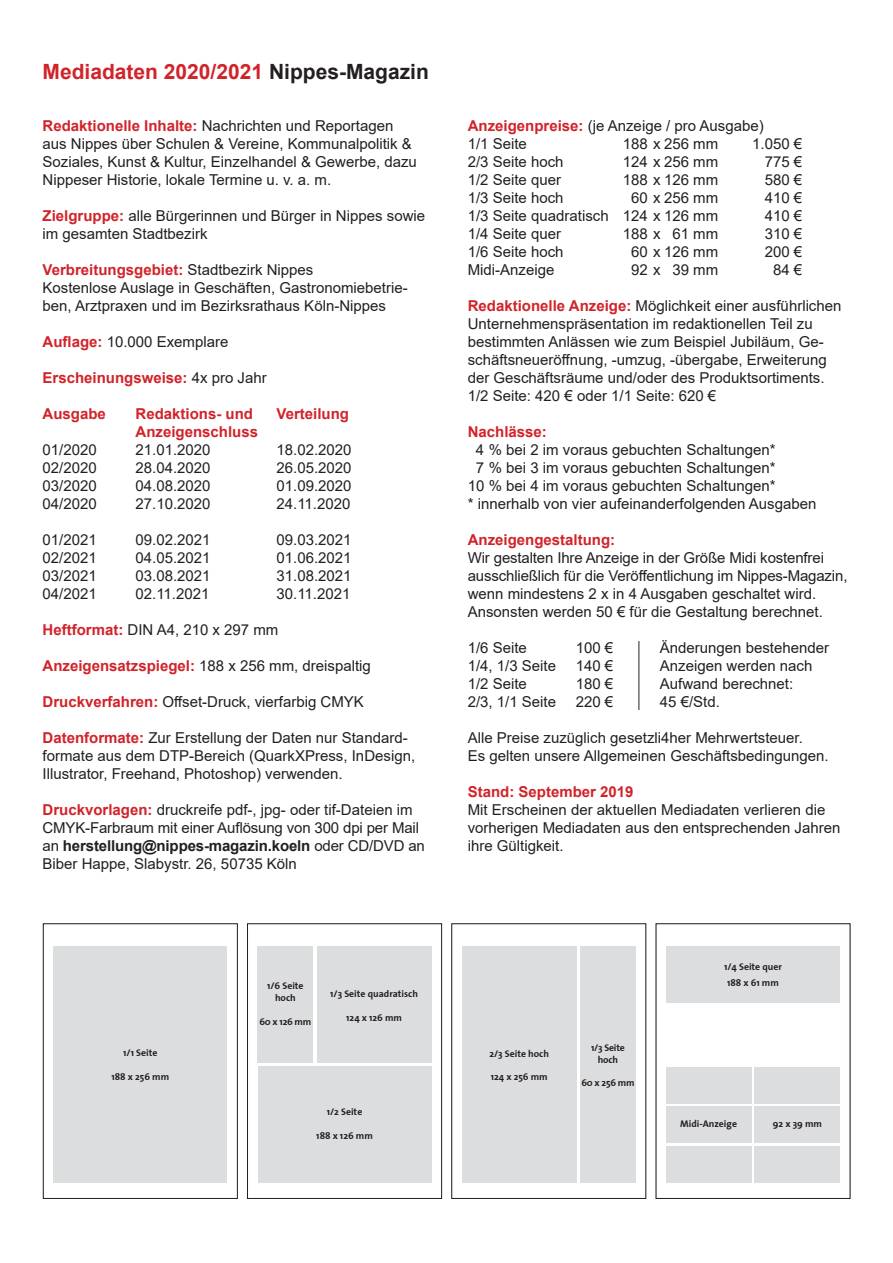
<style>
.page{position:relative;width:893px;height:1263px;background:#fff}
.page>*{position:absolute;margin:0;border:0;box-sizing:border-box;transform-origin:0 0}
.t1{font:700 21px "Arial";color:#d1232a}
.t2{font:15px/18px "Arial";color:#231f20}
.t3{font:700 15px "Arial";color:#d1232a}
.t4{font:700 9.75px/11.9px "The Sans";color:#231f20;text-align:center}
.t5{font:700 9.75px/11.7px "The Sans";letter-spacing:-.02em;color:#231f20;text-align:center}
.s1{color:#231f20}
.s2{font-weight:700;color:#d1232a}
.s3{font-weight:400;color:#231f20}
.s4{font-weight:700}
</style>
<div class="page">
<div style="left:53px;top:946px;width:174px;height:237px;background:#dcdddf"></div>
<div style="left:43px;top:923px;width:195px;height:276px;border:1px solid #231f20"></div>
<svg style="left:257px;top:946px;width:175px;height:237px"></svg>
<div style="left:258px;top:946px;width:55px;height:116px;background:#dcdddf"></div>
<div style="left:317px;top:946px;width:114px;height:116px;background:#dcdddf"></div>
<div style="left:258px;top:1066px;width:173px;height:117px;background:#dcdddf"></div>
<div style="left:247px;top:923px;width:195px;height:276px;border:1px solid #231f20"></div>
<svg style="left:576px;top:946px;width:1px;height:237px"></svg>
<div style="left:580px;top:946px;width:56px;height:237px;background:#dcdddf"></div>
<div style="left:462px;top:946px;width:114px;height:237px;background:#dcdddf"></div>
<div style="left:451px;top:923px;width:195px;height:276px;border:1px solid #231f20"></div>
<svg style="left:666px;top:1002px;width:174px;height:181px"></svg>
<div style="left:666px;top:946px;width:174px;height:56px;background:#dcdddf"></div>
<div style="left:666px;top:1147px;width:85px;height:36px;background:#dcdddf"></div>
<div style="left:755px;top:1147px;width:85px;height:36px;background:#dcdddf"></div>
<div style="left:666px;top:1107px;width:85px;height:36px;background:#dcdddf"></div>
<div style="left:755px;top:1107px;width:85px;height:36px;background:#dcdddf"></div>
<div style="left:666px;top:1067px;width:85px;height:36px;background:#dcdddf"></div>
<div style="left:755px;top:1067px;width:85px;height:36px;background:#dcdddf"></div>
<div style="left:656px;top:923px;width:194px;height:276px;border:1px solid #231f20"></div>
<hr style="left:638px;top:641px;width:1px;height:69px;background:#231f20">
<h1 class="t1" style="left:43px;top:57px;width:388px">Mediadaten 2020/2021 <span class="s1">Nippes-Magazin</span></h1>
<p class="t2" style="left:43px;top:117px;width:376px"><span class="s2">Redaktionelle Inhalte:</span> Nachrichten und Reportagen aus Nippes über Schulen &amp; Vereine, Kommunalpolitik &amp; Soziales, Kunst &amp; Kultur, Einzelhandel &amp; Gewerbe, dazu Nippeser Historie, lokale Termine u. v. a. m.</p>
<p class="t2" style="left:43px;top:207px;width:384px"><span class="s2">Zielgruppe:</span> alle Bürgerinnen und Bürger in Nippes sowie im gesamten Stadtbezirk</p>
<p class="t2" style="left:43px;top:261px;width:367px"><span class="s2">Verbreitungsgebiet:</span> Stadtbezirk Nippes<br>Kostenlose Auslage in Geschäften, Gastronomiebetrie&shy;ben, Arztpraxen und im Bezirksrathaus Köln-Nippes</p>
<p class="t2" style="left:43px;top:333px;width:187px"><span class="s2">Auflage:</span> 10.000 Exemplare</p>
<p class="t3" style="left:43px;top:367px;width:226px">Erscheinungsweise: <span class="s3">4x pro Jahr</span></p>
<p class="t3" style="left:43px;top:403px;width:65px">Ausgabe</p>
<p class="t3" style="left:136px;top:403px;width:119px">Redaktions- und</p>
<p class="t3" style="left:277px;top:403px;width:74px">Verteilung</p>
<p class="t3" style="left:136px;top:421px;width:124px">Anzeigenschluss</p>
<p class="t2" style="left:43px;top:441px;width:56px">01/2020</p>
<p class="t2" style="left:136px;top:441px;width:77px">21.01.2020</p>
<p class="t2" style="left:277px;top:441px;width:77px">18.02.2020</p>
<p class="t2" style="left:43px;top:459px;width:56px">02/2020</p>
<p class="t2" style="left:136px;top:459px;width:77px">28.04.2020</p>
<p class="t2" style="left:277px;top:459px;width:77px">26.05.2020</p>
<p class="t2" style="left:43px;top:477px;width:56px">03/2020</p>
<p class="t2" style="left:136px;top:477px;width:77px">04.08.2020</p>
<p class="t2" style="left:277px;top:477px;width:77px">01.09.2020</p>
<p class="t2" style="left:43px;top:495px;width:56px">04/2020</p>
<p class="t2" style="left:136px;top:495px;width:77px">27.10.2020</p>
<p class="t2" style="left:277px;top:495px;width:75px">24.11.2020</p>
<p class="t2" style="left:43px;top:531px;width:56px">01/2021</p>
<p class="t2" style="left:136px;top:531px;width:77px">09.02.2021</p>
<p class="t2" style="left:277px;top:531px;width:77px">09.03.2021</p>
<p class="t2" style="left:43px;top:549px;width:56px">02/2021</p>
<p class="t2" style="left:136px;top:549px;width:77px">04.05.2021</p>
<p class="t2" style="left:277px;top:549px;width:77px">01.06.2021</p>
<p class="t2" style="left:43px;top:567px;width:56px">03/2021</p>
<p class="t2" style="left:136px;top:567px;width:77px">03.08.2021</p>
<p class="t2" style="left:277px;top:567px;width:77px">31.08.2021</p>
<p class="t2" style="left:43px;top:585px;width:56px">04/2021</p>
<p class="t2" style="left:136px;top:585px;width:75px">02.11.2021</p>
<p class="t2" style="left:277px;top:585px;width:75px">30.11.2021</p>
<p class="t2" style="left:43px;top:621px;width:237px"><span class="s2">Heftformat:</span> DIN A4, 210 x 297 mm</p>
<p class="t2" style="left:43px;top:657px;width:330px"><span class="s2">Anzeigensatzspiegel:</span> 188 x 256 mm, dreispaltig</p>
<p class="t2" style="left:43px;top:693px;width:323px"><span class="s2">Druckverfahren:</span> Offset-Druck, vierfarbig CMYK</p>
<p class="t2" style="left:43px;top:729px;width:374px"><span class="s2">Datenformate:</span> Zur Erstellung der Daten nur Standard&shy;formate aus dem DTP-Bereich (QuarkXPress, InDesign,<br>Illustrator, Freehand, Photoshop) verwenden.</p>
<p class="t2" style="left:43px;top:801px;width:384px"><span class="s2">Druckvorlagen:</span> druckreife pdf-, jpg- oder tif-Dateien im CMYK-Farbraum mit einer Auflösung von 300 dpi per Mail an <span class="s4">herstellung@nippes-magazin.koeln</span> oder CD/DVD an Biber Happe, Slabystr. 26, 50735 Köln</p>
<p class="t4" style="left:123px;top:1047px;width:36px">1/1 Seite</p>
<p class="t4" style="left:111px;top:1070px;width:59px">188 x 256 mm</p>
<p class="t4" style="left:267px;top:980px;width:38px">1/6 Seite hoch</p>
<p class="t4" style="left:259px;top:1015px;width:53px">60 x 126 mm</p>
<p class="t4" style="left:330px;top:988px;width:89px">1/3 Seite quadratisch</p>
<p class="t4" style="left:346px;top:1011px;width:57px">124 x 126 mm</p>
<p class="t4" style="left:327px;top:1106px;width:37px">1/2 Seite</p>
<p class="t4" style="left:316px;top:1129px;width:58px">188 x 126 mm</p>
<p class="t2" style="left:468px;top:117px;width:297px"><span class="s2">Anzeigenpreise:</span> (je Anzeige / pro Ausgabe)<br>1/1 Seite</p>
<p class="t2" style="left:623px;top:135px;width:97px">188 x 256 mm</p>
<p class="t2" style="left:752px;top:135px;width:52px">1.050 €</p>
<p class="t2" style="left:468px;top:153px;width:97px">2/3 Seite hoch</p>
<p class="t2" style="left:623px;top:153px;width:97px">124 x 256 mm</p>
<p class="t2" style="left:765px;top:153px;width:39px">775 €</p>
<p class="t2" style="left:468px;top:171px;width:95px">1/2 Seite quer</p>
<p class="t2" style="left:623px;top:171px;width:97px">188 x 126 mm</p>
<p class="t2" style="left:765px;top:171px;width:39px">580 €</p>
<p class="t2" style="left:468px;top:189px;width:97px">1/3 Seite hoch</p>
<p class="t2" style="left:631px;top:189px;width:89px">60 x 256 mm</p>
<p class="t2" style="left:765px;top:189px;width:39px">410 €</p>
<p class="t2" style="left:468px;top:207px;width:252px">1/3 Seite quadratisch 124 x 126 mm</p>
<p class="t2" style="left:765px;top:207px;width:39px">410 €</p>
<p class="t2" style="left:468px;top:225px;width:95px">1/4 Seite quer</p>
<p class="t2" style="left:623px;top:225px;width:97px">188 x 61 mm</p>
<p class="t2" style="left:765px;top:225px;width:39px">310 €</p>
<p class="t2" style="left:468px;top:243px;width:97px">1/6 Seite hoch</p>
<p class="t2" style="left:631px;top:243px;width:89px">60 x 126 mm</p>
<p class="t2" style="left:765px;top:243px;width:39px">200 €</p>
<p class="t2" style="left:468px;top:261px;width:88px">Midi-Anzeige</p>
<p class="t2" style="left:631px;top:261px;width:89px">92 x 39 mm</p>
<p class="t2" style="left:773px;top:261px;width:31px">84 €</p>
<p class="t2" style="left:468px;top:297px;width:375px"><span class="s2">Redaktionelle Anzeige:</span> Möglichkeit einer ausführlichen Unternehmenspräsentation im redaktionellen Teil zu bestimmten Anlässen wie zum Beispiel Jubiläum, Ge&shy;schäftsneueröffnung, -umzug, -übergabe, Erweiterung der Geschäftsräume und/oder des Produktsortiments.<br>1/2 Seite: 420 € oder 1/1 Seite: 620 €</p>
<p class="t3" style="left:468px;top:421px;width:81px">Nachlässe:</p>
<p class="t2" style="left:476px;top:441px;width:301px">4 % bei 2 im voraus gebuchten Schaltungen*</p>
<p class="t2" style="left:476px;top:459px;width:301px">7 % bei 3 im voraus gebuchten Schaltungen*</p>
<p class="t2" style="left:468px;top:477px;width:309px">10 % bei 4 im voraus gebuchten Schaltungen*</p>
<p class="t2" style="left:468px;top:495px;width:350px">* innerhalb von vier aufeinanderfolgenden Ausgaben</p>
<p class="t3" style="left:468px;top:529px;width:149px">Anzeigengestaltung:</p>
<p class="t2" style="left:468px;top:549px;width:381px">Wir gestalten Ihre Anzeige in der Größe Midi kostenfrei ausschließlich für die Veröffentlichung im Nippes-Magazin, wenn mindestens 2 x in 4 Ausgaben geschaltet wird.<br>Ansonsten werden 50 € für die Gestaltung berechnet.</p>
<p class="t2" style="left:468px;top:639px;width:61px">1/6 Seite</p>
<p class="t2" style="left:576px;top:639px;width:39px">100 €</p>
<p class="t2" style="left:468px;top:657px;width:90px">1/4, 1/3 Seite</p>
<p class="t2" style="left:576px;top:657px;width:39px">140 €</p>
<p class="t2" style="left:468px;top:675px;width:61px">1/2 Seite</p>
<p class="t2" style="left:576px;top:675px;width:39px">180 €</p>
<p class="t2" style="left:468px;top:693px;width:90px">2/3, 1/1 Seite</p>
<p class="t2" style="left:576px;top:693px;width:39px">220 €</p>
<p class="t2" style="left:468px;top:729px;width:363px">Alle Preise zuzüglich gesetzli4her Mehrwertsteuer.<br>Es gelten unsere Allgemeinen Geschäftsbedingungen.</p>
<p class="t3" style="left:468px;top:781px;width:167px">Stand: September 2019</p>
<p class="t2" style="left:468px;top:801px;width:374px">Mit Erscheinen der aktuellen Mediadaten verlieren die vorherigen Mediadaten aus den entsprechenden Jahren ihre Gültigkeit.</p>
<p class="t2" style="left:660px;top:638px;width:171px">Änderungen bestehender<br>Anzeigen werden nach<br>Aufwand berechnet:<br>45 €/Std.</p>
<p class="t4" style="left:489px;top:1047px;width:61px">2/3 Seite hoch</p>
<p class="t4" style="left:491px;top:1071px;width:58px">124 x 256 mm</p>
<p class="t5" style="left:591px;top:1041px;width:35px">1/3 Seite hoch</p>
<p class="t4" style="left:581px;top:1076px;width:55px">60 x 256 mm</p>
<p class="t4" style="left:724px;top:959px;width:59px;line-height:16px">1/4 Seite quer<br>188 x 61 mm</p>
<p class="t4" style="left:680px;top:1117px;width:58px">Midi-Anzeige</p>
<p class="t4" style="left:773px;top:1117px;width:51px">92 x 39 mm</p>
</div>
